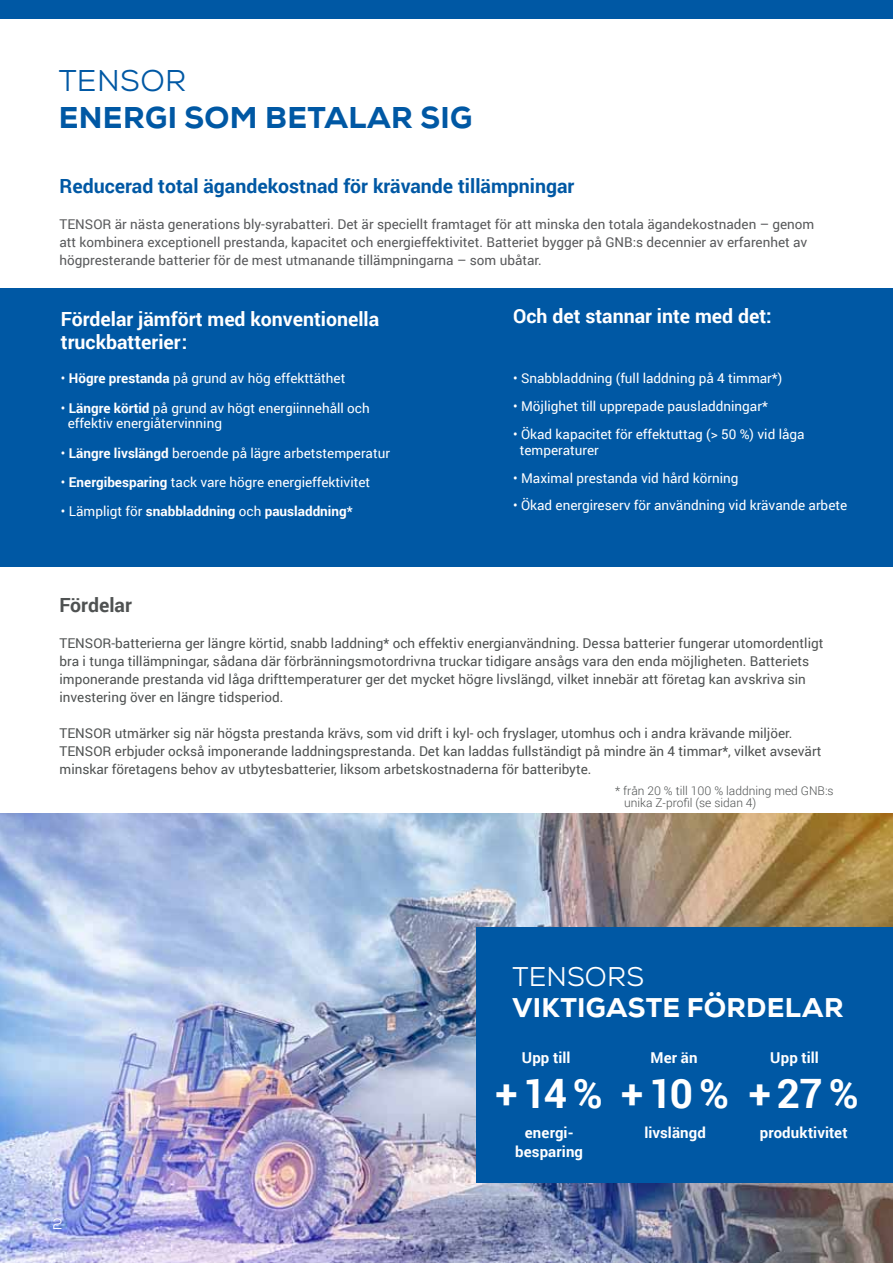
<style>
.page{position:relative;width:893px;height:1263px;background:#fff}
.page>*{position:absolute;margin:0;border:0;box-sizing:border-box;transform-origin:0 0}
.t1{font:700 40.5px "Roboto";color:#fff}
.t2{font:800 30px "Nexa";letter-spacing:.015em;color:#0058a4}
.t3{font:30px "Nexa";letter-spacing:.015em;color:#0058a4}
.t4{font:800 27px "Nexa";letter-spacing:.01em;color:#fff}
.t5{font:27px "Nexa";letter-spacing:.005em;color:#fff}
.t6{font:700 19.5px/23.4px "Roboto";color:#fff}
.t7{font:700 19.5px "Roboto";color:#0058a4}
.t8{font:700 19.5px "Roboto";color:#4f5252}
.t9{font:700 15px/18.8px "Roboto";letter-spacing:.005em;color:#fff;text-align:center}
.t10{font:15px "Nexa";color:#fff}
.t11{font:13.5px/18px "Roboto";color:#4f5252}
.t12{font:13.5px/15.8px "Roboto";color:#fff}
.t13{font:13.5px/18px "Roboto";color:#58595b}
.t14{font:700 13.5px "Roboto";color:#fff}
.t15{font:300 12px/12px "Roboto";color:#4f5252}
.s1{font-weight:700}
.s2{font-weight:400}
</style>
<div class="page">
<img style="left:0;top:813px;width:893px;height:450px">
<div style="left:0;top:0;width:893px;height:18px;background:#0058a4"></div>
<div style="left:476px;top:927px;width:417px;height:255px;background:#0058a4"></div>
<hr style="left:892px;top:0;width:1px;height:567px;background:#ecedeb">
<div style="left:0;top:288px;width:893px;height:279px;background:#0058a4"></div>
<h2 class="t3" style="left:59px;top:61px;width:129px">TENSOR</h2>
<h2 class="t2" style="left:59px;top:98px;width:43px">ENER</h2>
<h2 class="t2" style="left:145px;top:98px;width:329px">GI SOM BETALAR SIG</h2>
<h3 class="t7" style="left:60px;top:172px;width:516px">Reducerad total ägandekostnad för krävande tillämpningar</h3>
<p class="t13" style="left:60px;top:214px;width:756px">TENSOR är nästa generations bly-syrabatteri. Det är speciellt framtaget för att minska den totala ägandekostnaden – genom att kombinera exceptionell prestanda, kapacitet och energieffektivitet. Batteriet bygger på GNB:s decennier av erfarenhet av högpresterande batterier för de mest utmanande tillämpningarna – som ubåtar.</p>
<h3 class="t6" style="left:61px;top:306px;width:320px">Fördelar jämfört med konventionella truckbatterier :</h3>
<p class="t12" style="left:61px;top:370px;width:286px">• <span class="s1">Högre prestanda</span> på grund av hög effekttäthet</p>
<p class="t12" style="left:68px;top:399px;width:304px;text-indent:-7px">• <span class="s1">Längre körtid</span> på grund av högt energiinnehåll och effektiv energiåtervinning</p>
<p class="t12" style="left:61px;top:444px;width:331px">• <span class="s1">Längre livslängd</span> beroende på lägre arbetstemperatur</p>
<p class="t12" style="left:61px;top:474px;width:311px">• <span class="s1">Energibesparing</span> tack vare högre energieffektivitet</p>
<p class="t14" style="left:61px;top:502px;width:293px"><span class="s2">• Lämpligt för</span> snabbladdning <span class="s2">och</span> pausladdning*</p>
<h3 class="t6" style="left:513px;top:303px;width:260px">Och det stannar inte med det:</h3>
<p class="t12" style="left:513px;top:370px;width:271px">• Snabbladdning (full laddning på 4 timmar*)</p>
<p class="t12" style="left:513px;top:398px;width:256px">• Möjlighet till upprepade pausladdningar*</p>
<p class="t12" style="left:520px;top:426px;width:286px;text-indent:-7px">• Ökad kapacitet för effektuttag (&gt; 50 %) vid låga temperaturer</p>
<p class="t12" style="left:513px;top:469px;width:227px">• Maximal prestanda vid hård körning</p>
<p class="t12" style="left:513px;top:497px;width:336px">• Ökad energireserv för användning vid krävande arbete</p>
<h3 class="t8" style="left:60px;top:592px;width:74px">Fördelar</h3>
<p class="t11" style="left:60px;top:634px;width:765px">TENSOR-batterierna ger längre körtid, snabb laddning* och effektiv energianvändning. Dessa batterier fungerar utomordentligt bra i tunga tillämpningar, sådana där förbränningsmotordrivna truckar tidigare ansågs vara den enda möjligheten. Batteriets imponerande prestanda vid låga drifttemperaturer ger det mycket högre livslängd, vilket innebär att företag kan avskriva sin investering över en längre tidsperiod.</p>
<p class="t11" style="left:60px;top:724px;width:763px">TENSOR utmärker sig när högsta prestanda krävs, som vid drift i kyl- och fryslager, utomhus och i andra krävande miljöer.<br>TENSOR erbjuder också imponerande laddningsprestanda. Det kan laddas fullständigt på mindre än 4 timmar*, vilket avsevärt minskar företagens behov av utbytesbatterier, liksom arbetskostnaderna för batteribyte.</p>
<p class="t15" style="left:624px;top:785px;width:211px;text-indent:-9px">* från 20 % till 100 % laddning med GNB:s unika Z-profil (se sidan 4)</p>
<h3 class="t5" style="left:513px;top:959px;width:133px">TENSORS</h3>
<h3 class="t4" style="left:513px;top:990px;width:82px">VIKTIGA</h3>
<h3 class="t4" style="left:628px;top:990px;width:217px">STE FÖRDELAR</h3>
<p class="t10" style="left:52px;top:1214px;width:12px">2</p>
<p class="t9" style="left:522px;top:1048px;width:50px">Upp till</p>
<h1 class="t1" style="left:495px;top:1065px;width:109px">+ 14 %</h1>
<p class="t9" style="left:515px;top:1123px;width:69px">energi&shy;besparing</p>
<p class="t9" style="left:651px;top:1048px;width:49px">Mer än</p>
<h1 class="t1" style="left:621px;top:1065px;width:109px">+ 10 %</h1>
<p class="t9" style="left:644px;top:1123px;width:63px">livslängd</p>
<p class="t9" style="left:770px;top:1048px;width:50px">Upp till</p>
<h1 class="t1" style="left:749px;top:1065px;width:112px">+ 27 %</h1>
<p class="t9" style="left:760px;top:1123px;width:89px">produktivitet</p>
</div>
